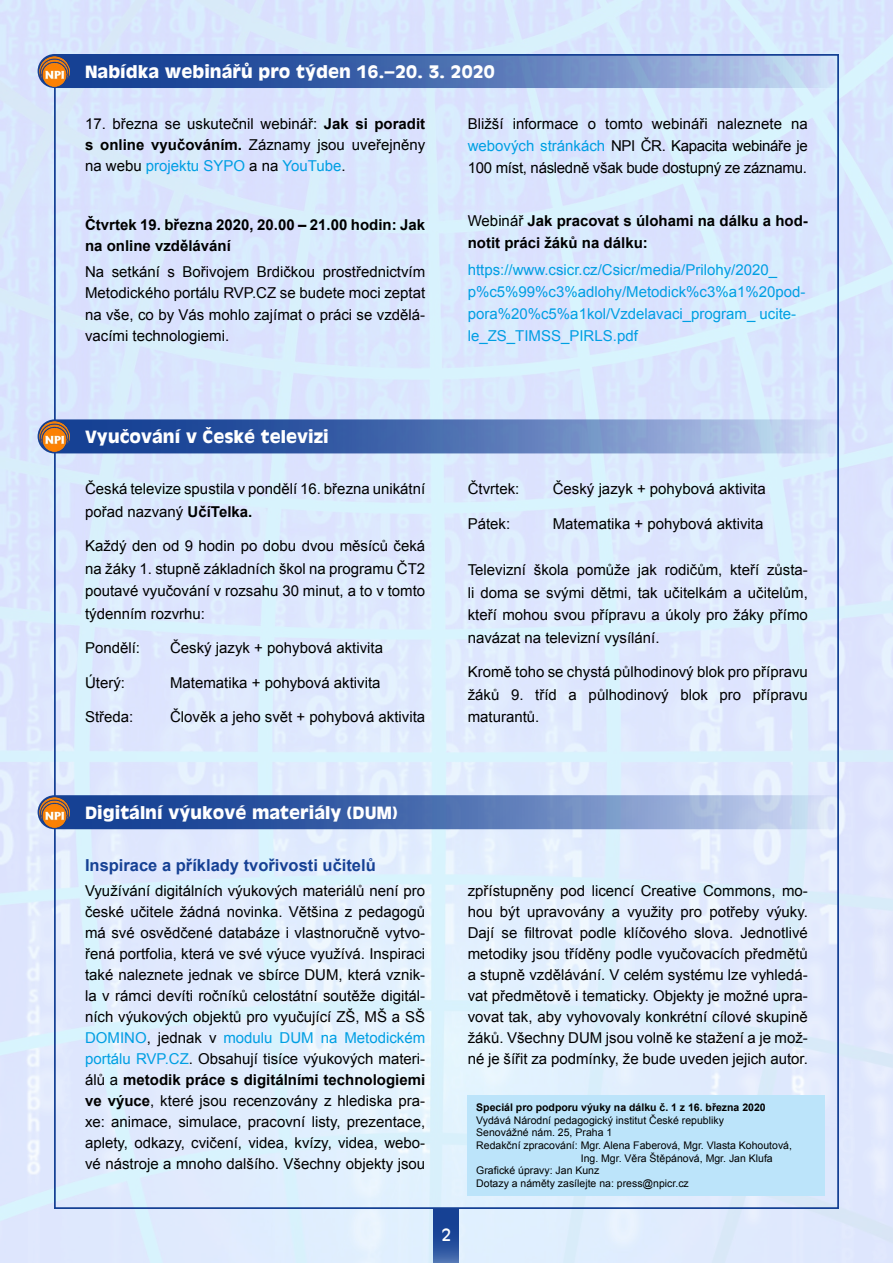
<style>
.page{position:relative;width:893px;height:1263px;background:#fff}
.page>*{position:absolute;margin:0;border:0;box-sizing:border-box;transform-origin:0 0}
.t1{font:700 16.5px "Antique Olive";letter-spacing:.005em;color:#fff}
.t2{font:700 16.5px "Arial";color:#164194}
.t3{font:16.5px "Antique Olive";color:#fff}
.t4{font:15px/21px "Arial";color:#000;text-align:justify}
.t5{font:15px/22px "Arial";color:#009fe3}
.t6{font:700 15px/21.3px "Arial";color:#000}
.t7{font:10.5px "Arial";color:#000}
.t8{font:700 10.5px "Arial";color:#000}
.s1{font-weight:700}
.s2{color:#009fe3}
.s3{font-weight:400}
</style>
<div class="page">
<img style="left:0;top:0;width:893px;height:1263px">
<svg style="left:434px;top:1208px;width:25px;height:55px"></svg>
<div style="left:468px;top:1095px;width:357px;height:100px;background:#bce4fa"></div>
<svg style="left:38px;top:54px;width:801px;height:34px"></svg>
<svg style="left:38px;top:419px;width:801px;height:34px"></svg>
<svg style="left:38px;top:795px;width:801px;height:34px"></svg>
<img style="left:40px;top:56px;width:29px;height:30px">
<img style="left:40px;top:422px;width:29px;height:29px">
<img style="left:40px;top:797px;width:29px;height:30px">
<p class="t1" style="left:85px;top:61px;width:411px">Nabídka webinářů pro týden 16.–20. 3. 2020</p>
<p class="t4" style="left:85px;top:113px;width:342px">17. března se uskutečnil webinář: <span class="s1">Jak si poradit s online vyučováním.</span> Záznamy jsou uveřejněny na webu <span class="s2">projektu SYPO</span> a na <span class="s2">YouTube</span>.</p>
<p class="t6" style="left:85px;top:215px;width:342px">Čtvrtek 19. března 2020, 20.00 – 21.00 hodin: Jak na online vzdělávání</p>
<p class="t4" style="left:85px;top:261px;width:342px">Na setkání s Bořivojem Brdičkou prostřednictvím Metodického portálu RVP.CZ se budete moci zeptat na vše, co by Vás mohlo zajímat o práci se vzdělá&shy;vacími technologiemi.</p>
<p class="t1" style="left:85px;top:426px;width:245px">Vyučování v České televizi</p>
<p class="t4" style="left:85px;top:478px;width:342px;line-height:22.5px">Česká televize spustila v pondělí 16. března unikátní pořad nazvaný <span class="s1">UčíTelka.</span></p>
<p class="t4" style="left:85px;top:535px;width:342px;line-height:22.5px">Každý den od 9 hodin po dobu dvou měsíců čeká na žáky 1. stupně základních škol na programu ČT2 poutavé vyučování v rozsahu 30 minut, a to v tomto týdenním rozvrhu:</p>
<p class="t4" style="left:85px;top:637px;width:57px">Pondělí:</p>
<p class="t4" style="left:170px;top:637px;width:214px">Český jazyk + pohybová aktivita</p>
<p class="t4" style="left:85px;top:672px;width:42px">Úterý:</p>
<p class="t4" style="left:170px;top:672px;width:212px">Matematika + pohybová aktivita</p>
<p class="t4" style="left:85px;top:706px;width:50px">Středa:</p>
<p class="t4" style="left:170px;top:706px;width:257px">Člověk a jeho svět + pohybová aktivita</p>
<p class="t1" style="left:85px;top:802px;width:314px">Digitální výukové materiály (DUM)</p>
<p class="t4" style="left:468px;top:113px;width:342px;line-height:22px">Bližší informace o tomto webináři naleznete na <span class="s2">webových stránkách</span> NPI ČR. Kapacita webináře je 100 míst, následně však bude dostupný ze záznamu.</p>
<p class="t6" style="left:468px;top:210px;width:342px;line-height:22px"><span class="s3">Webinář</span> Jak pracovat s úlohami na dálku a hod&shy;notit práci žáků na dálku:</p>
<p class="t5" style="left:468px;top:259px;width:339px">https://www.csicr.cz/Csicr/media/Prilohy/2020_ p%c5%99%c3%adlohy/Metodick%c3%a1%20pod&shy;pora%20%c5%a1kol/Vzdelavaci_program_ ucite&shy;le_ZS_TIMSS_PIRLS.pdf</p>
<p class="t4" style="left:468px;top:478px;width:53px">Čtvrtek:</p>
<p class="t4" style="left:553px;top:478px;width:214px">Český jazyk + pohybová aktivita</p>
<p class="t4" style="left:468px;top:513px;width:44px">Pátek:</p>
<p class="t4" style="left:553px;top:513px;width:212px">Matematika + pohybová aktivita</p>
<p class="t4" style="left:468px;top:559px;width:342px;line-height:22.5px">Televizní škola pomůže jak rodičům, kteří zůsta&shy;li doma se svými dětmi, tak učitelkám a učitelům, kteří mohou svou přípravu a úkoly pro žáky přímo navázat na televizní vysílání.</p>
<p class="t4" style="left:468px;top:661px;width:342px;line-height:22.5px">Kromě toho se chystá půlhodinový blok pro přípravu žáků 9. tříd a půlhodinový blok pro přípravu maturantů.</p>
<p class="t2" style="left:85px;top:854px;width:292px">Inspirace a příklady tvořivosti učitelů</p>
<p class="t4" style="left:85px;top:881px;width:342px">Využívání digitálních výukových materiálů není pro české učitele žádná novinka. Většina z pedagogů má své osvědčené databáze i vlastnoručně vytvo&shy;řená portfolia, která ve své výuce využívá. Inspiraci také naleznete jednak ve sbírce DUM, která vznik&shy;la v rámci devíti ročníků celostátní soutěže digitál&shy;ních výukových objektů pro vyučující ZŠ, MŠ a SŠ <span class="s2">DOMINO</span>, jednak v <span class="s2">modulu DUM na Metodickém portálu RVP.CZ</span>. Obsahují tisíce výukových materi&shy;álů a <span class="s1">metodik práce s digitálními technologiemi ve výuce</span>, které jsou recenzovány z hlediska pra&shy;xe: animace, simulace, pracovní listy, prezentace, aplety, odkazy, cvičení, videa, kvízy, videa, webo&shy;vé nástroje a mnoho dalšího. Všechny objekty jsou</p>
<p class="t4" style="left:468px;top:880px;width:342px">zpřístupněny pod licencí Creative Commons, mo&shy;hou být upravovány a využity pro potřeby výuky.<br>Dají se filtrovat podle klíčového slova. Jednotlivé metodiky jsou tříděny podle vyučovacích předmětů a stupně vzdělávání. V celém systému lze vyhledá&shy;vat předmětově i tematicky. Objekty je možné upra&shy;vovat tak, aby vyhovovaly konkrétní cílové skupině žáků. Všechny DUM jsou volně ke stažení a je mož&shy;né je šířit za podmínky, že bude uveden jejich autor.</p>
<p class="t8" style="left:476px;top:1100px;width:291px">Speciál pro podporu výuky na dálku č. 1 z 16. března 2020</p>
<p class="t7" style="left:476px;top:1113px;width:249px">Vydává Národní pedagogický institut České republiky</p>
<p class="t7" style="left:476px;top:1126px;width:137px">Senovážné nám. 25, Praha 1</p>
<p class="t7" style="left:476px;top:1138px;width:317px">Redakční zpracování: Mgr. Alena Faberová, Mgr. Vlasta Kohoutová,</p>
<p class="t7" style="left:581px;top:1151px;width:194px">Ing. Mgr. Věra Štěpánová, Mgr. Jan Klufa</p>
<p class="t7" style="left:476px;top:1164px;width:125px">Grafické úpravy: Jan Kunz</p>
<p class="t7" style="left:476px;top:1176px;width:214px">Dotazy a náměty zasílejte na: press@npicr.cz</p>
<p class="t3" style="left:442px;top:1225px;width:11px">2</p>
</div>
